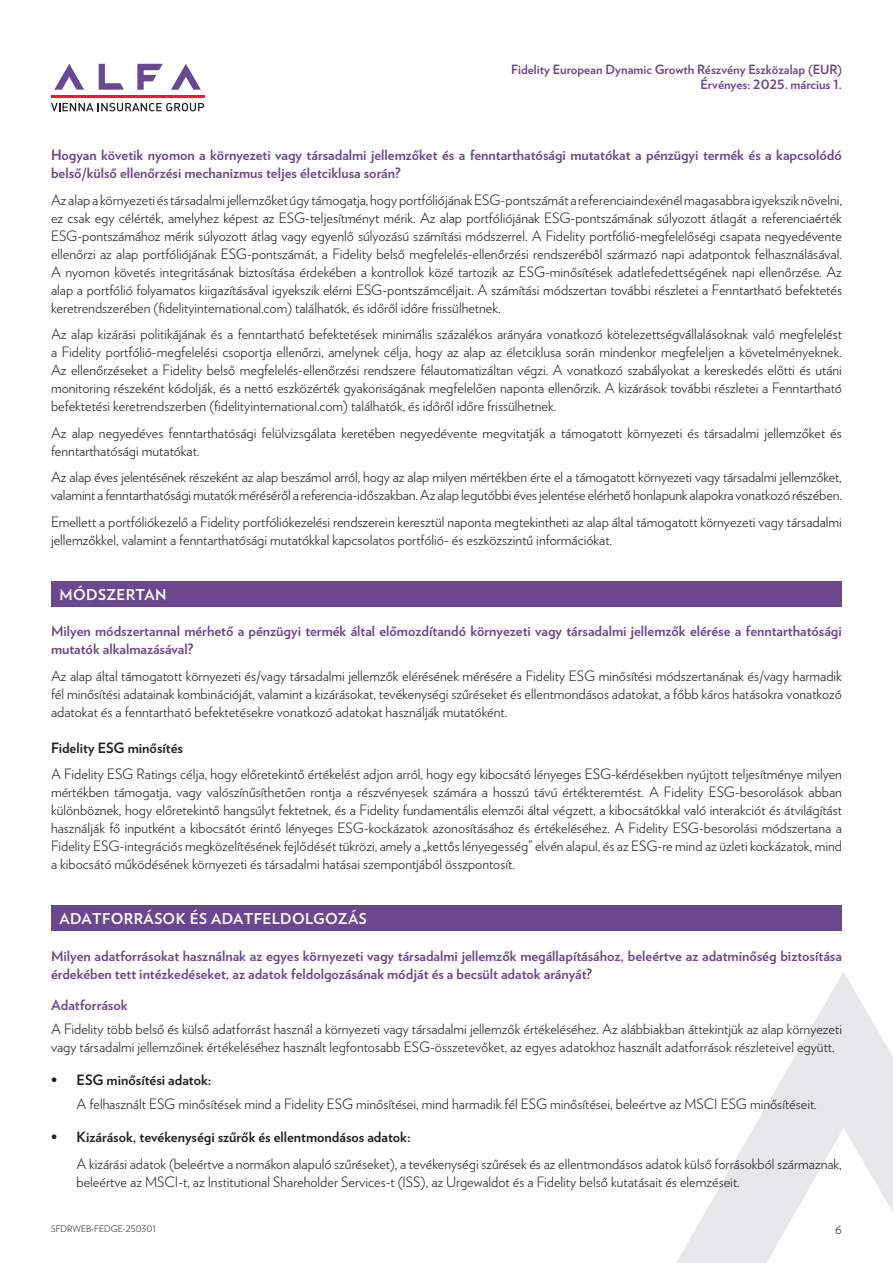
<style>
.page{position:relative;width:893px;height:1263px;background:#fff}
.page>*{position:absolute;margin:0;border:0;box-sizing:border-box;transform-origin:0 0}
.t1{font:700 15px "Verlag";letter-spacing:.025em;color:#fff}
.t2{font:300 14.25px/18px "Verlag";color:#231f20}
.t3{font:700 14.25px/18px "Verlag";color:#6a478f}
.t4{font:700 14.25px "Verlag";color:#231f20}
.t5{font:700 12.75px/15px "Verlag";color:#6a478f;text-align:right}
.t6{font:300 11.25px "Verlag";color:#231f20}
.t7{font:300 9px "Verlag";color:#231f20}
</style>
<div class="page">
<svg style="left:171px;top:64px;width:30px;height:26px"></svg>
<svg style="left:137px;top:64px;width:26px;height:26px"></svg>
<svg style="left:99px;top:64px;width:25px;height:26px"></svg>
<svg style="left:54px;top:64px;width:30px;height:26px"></svg>
<hr style="left:51px;top:95px;width:153px;height:3px;background:#ee1d23">
<svg style="left:51px;top:103px;width:153px;height:8px"></svg>
<svg style="left:676px;top:972px;width:217px;height:291px"></svg>
<div style="left:51px;top:581px;width:791px;height:25px;background:#6a478f"></div>
<div style="left:51px;top:905px;width:791px;height:26px;background:#6a478f"></div>
<p class="t5" style="left:511px;top:61px;width:332px">Fidelity European Dynamic Growth Részvény Eszközalap (EUR)<br>Érvényes: 2025. március 1.</p>
<p class="t3" style="left:51px;top:145px;width:792px">Hogyan követik nyomon a környezeti vagy társadalmi jellemzőket és a fenntarthatósági mutatókat a pénzügyi termék és a kapcsolódó belső/külső ellenőrzési mechanizmus teljes életciklusa során?</p>
<p class="t2" style="left:51px;top:190px;width:792px;text-align:justify">Az alap a környezeti és társadalmi jellemzőket úgy támogatja, hogy portfóliójának ESG-pontszámát a referenciaindexénél magasabbra igyekszik növelni, ez csak egy célérték, amelyhez képest az ESG-teljesítményt mérik. Az alap portfóliójának ESG-pontszámának súlyozott átlagát a referenciaérték ESG-pontszámához mérik súlyozott átlag vagy egyenlő súlyozású számítási módszerrel. A Fidelity portfólió-megfelelőségi csapata negyedévente ellenőrzi az alap portfóliójának ESG-pontszámát, a Fidelity belső megfelelés-ellenőrzési rendszeréből származó napi adatpontok felhasználásával.<br>A nyomon követés integritásának biztosítása érdekében a kontrollok közé tartozik az ESG-minősítések adatlefedettségének napi ellenőrzése. Az alap a portfólió folyamatos kiigazításával igyekszik elérni ESG-pontszámcéljait. A számítási módszertan további részletei a Fenntartható befektetés keretrendszerében (fidelityinternational.com) találhatók, és időről időre frissülhetnek.</p>
<p class="t2" style="left:51px;top:324px;width:792px;text-align:justify">Az alap kizárási politikájának és a fenntartható befektetések minimális százalékos arányára vonatkozó kötelezettségvállalásoknak való megfelelést a Fidelity portfólió-megfelelési csoportja ellenőrzi, amelynek célja, hogy az alap az életciklusa során mindenkor megfeleljen a követelményeknek.<br>Az ellenőrzéseket a Fidelity belső megfelelés-ellenőrzési rendszere félautomatizáltan végzi. A vonatkozó szabályokat a kereskedés előtti és utáni monitoring részeként kódolják, és a nettó eszközérték gyakoriságának megfelelően naponta ellenőrzik. A kizárások további részletei a Fenntartható befektetési keretrendszerben (fidelityinternational.com) találhatók, és időről időre frissülhetnek.</p>
<p class="t2" style="left:51px;top:423px;width:792px">Az alap negyedéves fenntarthatósági felülvizsgálata keretében negyedévente megvitatják a támogatott környezeti és társadalmi jellemzőket és fenntarthatósági mutatókat.</p>
<p class="t2" style="left:51px;top:467px;width:792px">Az alap éves jelentésének részeként az alap beszámol arról, hogy az alap milyen mértékben érte el a támogatott környezeti vagy társadalmi jellemzőket, valamint a fenntarthatósági mutatók méréséről a referencia-időszakban. Az alap legutóbbi éves jelentése elérhető honlapunk alapokra vonatkozó részében.</p>
<p class="t2" style="left:51px;top:512px;width:792px">Emellett a portfóliókezelő a Fidelity portfóliókezelési rendszerein keresztül naponta megtekintheti az alap által támogatott környezeti vagy társadalmi jellemzőkkel, valamint a fenntarthatósági mutatókkal kapcsolatos portfólió- és eszközszintű információkat.</p>
<p class="t1" style="left:60px;top:582px;width:109px">MÓDSZERTAN</p>
<p class="t3" style="left:51px;top:621px;width:792px">Milyen módszertannal mérhető a pénzügyi termék által előmozdítandó környezeti vagy társadalmi jellemzők elérése a fenntarthatósági mutatók alkalmazásával?</p>
<p class="t2" style="left:51px;top:666px;width:792px;text-align:justify">Az alap által támogatott környezeti és/vagy társadalmi jellemzők elérésének mérésére a Fidelity ESG minősítési módszertanának és/vagy harmadik fél minősítési adatainak kombinációját, valamint a kizárásokat, tevékenységi szűréseket és ellentmondásos adatokat, a főbb káros hatásokra vonatkozó adatokat és a fenntartható befektetésekre vonatkozó adatokat használják mutatóként.</p>
<p class="t4" style="left:51px;top:736px;width:133px">Fidelity ESG minősítés</p>
<p class="t2" style="left:51px;top:764px;width:792px;text-align:justify">A Fidelity ESG Ratings célja, hogy előretekintő értékelést adjon arról, hogy egy kibocsátó lényeges ESG-kérdésekben nyújtott teljesítménye milyen mértékben támogatja, vagy valószínűsíthetően rontja a részvényesek számára a hosszú távú értékteremtést. A Fidelity ESG-besorolások abban különböznek, hogy előretekintő hangsúlyt fektetnek, és a Fidelity fundamentális elemzői által végzett, a kibocsátókkal való interakciót és átvilágítást használják fő inputként a kibocsátót érintő lényeges ESG-kockázatok azonosításához és értékeléséhez. A Fidelity ESG-besorolási módszertana a Fidelity ESG-integrációs megközelítésének fejlődését tükrözi, amely a „kettős lényegesség” elvén alapul, és az ESG-re mind az üzleti kockázatok, mind a kibocsátó működésének környezeti és társadalmi hatásai szempontjából összpontosít.</p>
<p class="t1" style="left:60px;top:907px;width:309px">ADATFORRÁSOK ÉS ADATFELDOLGOZÁS</p>
<p class="t3" style="left:51px;top:946px;width:792px">Milyen adatforrásokat használnak az egyes környezeti vagy társadalmi jellemzők megállapításához, beleértve az adatminőség biztosítása érdekében tett intézkedéseket, az adatok feldolgozásának módját és a becsült adatok arányát?</p>
<p class="t3" style="left:51px;top:995px;width:78px">Adatforrások</p>
<p class="t2" style="left:51px;top:1019px;width:792px">A Fidelity több belső és külső adatforrást használ a környezeti vagy társadalmi jellemzők értékeléséhez. Az alábbiakban áttekintjük az alap környezeti vagy társadalmi jellemzőinek értékeléséhez használt legfontosabb ESG-összetevőket, az egyes adatokhoz használt adatforrások részleteivel együtt.</p>
<p class="t4" style="left:51px;top:1069px;width:162px">• ESG minősítési adatok:</p>
<p class="t2" style="left:77px;top:1094px;width:742px">A felhasznált ESG minősítések mind a Fidelity ESG minősítései, mind harmadik fél ESG minősítései, beleértve az MSCI ESG minősítéseit.</p>
<p class="t4" style="left:51px;top:1126px;width:361px">• Kizárások, tevékenységi szűrők és ellentmondásos adatok:</p>
<p class="t2" style="left:77px;top:1154px;width:767px">A kizárási adatok (beleértve a normákon alapuló szűréseket), a tevékenységi szűrések és az ellentmondásos adatok külső forrásokból származnak, beleértve az MSCI-t, az Institutional Shareholder Services-t (ISS), az Urgewaldot és a Fidelity belső kutatásait és elemzéseit.</p>
<p class="t7" style="left:51px;top:1222px;width:106px">SFDRWEB-FEDGE-250301</p>
<p class="t6" style="left:835px;top:1221px;width:8px">6</p>
</div>
